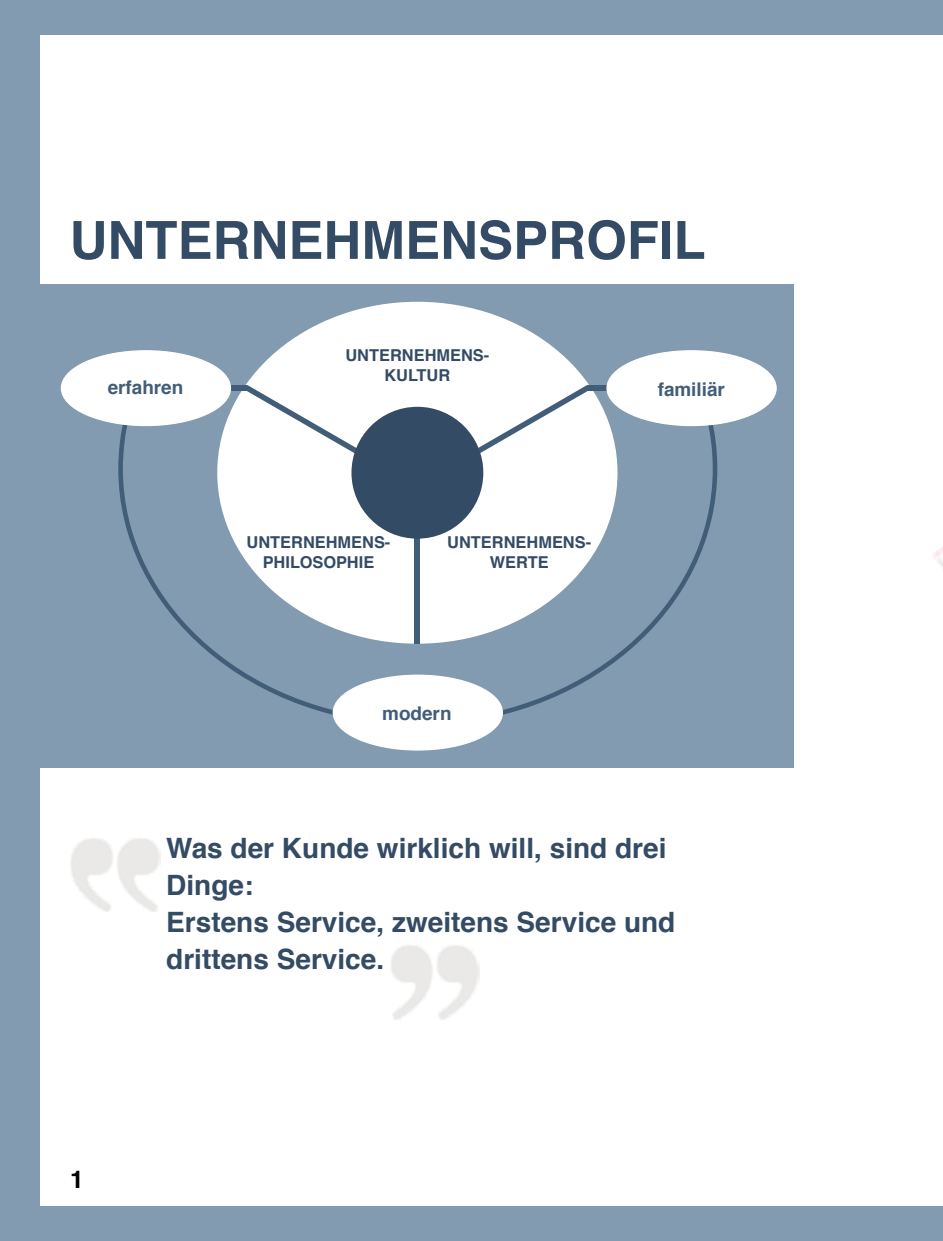
<style>
.page{position:relative;width:943px;height:1241px;background:#fff}
.page>*{position:absolute;margin:0;border:0;box-sizing:border-box;transform-origin:0 0}
.t1{font:700 52.5px "Helvetica";color:#344b65}
.t2{font:700 28px/36.8px "Helvetica";color:#344b65}
.t3{font:700 24.5px "Helvetica";color:#000}
.t4{font:700 18.9px "Helvetica";color:#415d78}
.t5{font:700 16.45px/19.6px "Helvetica";color:#344b65;text-align:center}
</style>
<div class="page">
<div style="left:35px;top:284px;width:759px;height:483px;background:#829bb0"></div>
<div style="left:0;top:0;width:40px;height:1240px;background:#829bb1"></div>
<div style="left:0;top:1205px;width:943px;height:35px;background:#829bb1"></div>
<svg style="left:116px;top:360px;width:603px;height:367px"></svg>
<div style="left:217px;top:302px;width:400px;height:341px;background:#fff;border-radius:50%"></div>
<svg style="left:244px;top:385px;width:346px;height:125px"></svg>
<div style="left:414px;top:537px;width:6px;height:106px;background:#415d78"></div>
<div style="left:351px;top:407px;width:132px;height:131px;background:#344b65;border-radius:50%"></div>
<div style="left:333px;top:675px;width:169px;height:74px;background:#fff;border-radius:50%"></div>
<div style="left:587px;top:385px;width:95px;height:5px;background:#415d78"></div>
<div style="left:152px;top:385px;width:95px;height:5px;background:#415d78"></div>
<div style="left:607px;top:351px;width:169px;height:74px;background:#fff;border-radius:50%"></div>
<div style="left:61px;top:351px;width:169px;height:74px;background:#fff;border-radius:50%"></div>
<img style="left:932px;top:546px;width:11px;height:22px">
<img style="left:71px;top:838px;width:89px;height:74px">
<img style="left:391px;top:945px;width:89px;height:74px">
<div style="left:0;top:0;width:943px;height:35px;background:#829bb1"></div>
<h1 class="t1" style="left:69px;top:198px;width:637px">UNTERNEHMENSPROFIL</h1>
<p class="t5" style="left:345px;top:345px;width:145px">UNTERNEHMENS-<br>KULTUR</p>
<p class="t4" style="left:108px;top:371px;width:77px">erfahren</p>
<p class="t4" style="left:657px;top:373px;width:69px">familiär</p>
<p class="t5" style="left:246px;top:532px;width:145px">UNTERNEHMENS-<br>PHILOSOPHIE</p>
<p class="t5" style="left:447px;top:532px;width:145px">UNTERNEHMENS-<br>WERTE</p>
<p class="t4" style="left:382px;top:698px;width:71px">modern</p>
<p class="t3" style="left:70px;top:1159px;width:15px">1</p>
<p class="t2" style="left:166px;top:830px;width:510px">Was der Kunde wirklich will, sind drei<br>Dinge:<br>Erstens Service, zweitens Service und drittens Service.</p>
</div>
